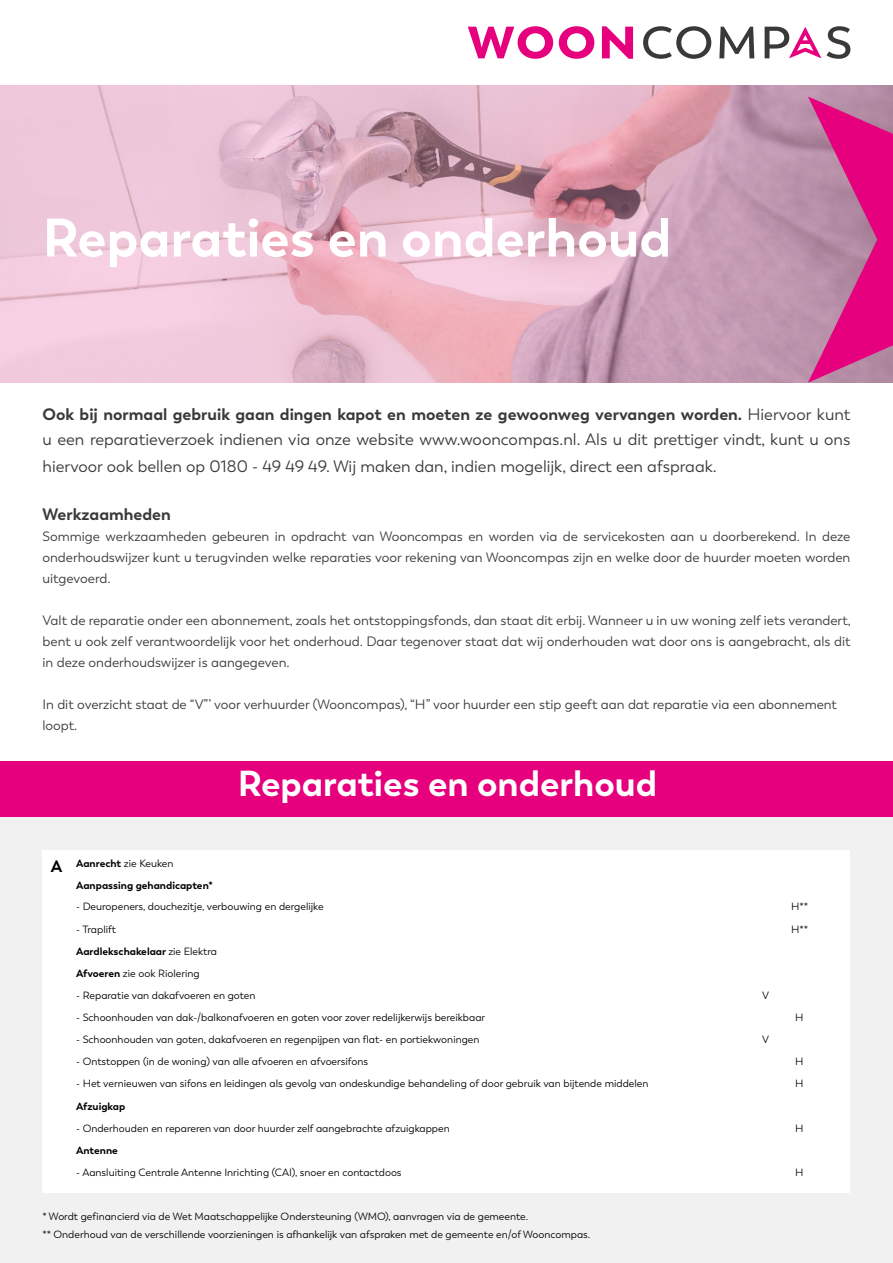
<style>
.page{position:relative;width:893px;height:1263px;background:#fff}
.page>*{position:absolute;margin:0;border:0;box-sizing:border-box;transform-origin:0 0}
.t1{font:700 54px "Trenda";color:#fff}
.t2{font:700 36px "Trenda";color:#fff}
.t3{font:16.5px/25.5px "Trenda";color:#393938}
.t4{font:700 16.5px "Trenda";color:#393938}
.t5{font:13.5px/21px "Trenda";color:#393938;text-align:justify}
.t6{font:10.5px/18px "Trenda";color:#000}
.t7{font:700 10.5px/22px "Trenda";color:#000}
.s1{font-weight:700}
.s2{font-size:16.5px}
.s3{font-weight:400}
</style>
<div class="page">
<svg style="left:468px;top:26px;width:165px;height:33px"></svg>
<svg style="left:643px;top:26px;width:207px;height:33px"></svg>
<img style="left:0;top:85px;width:893px;height:298px">
<svg style="left:808px;top:96px;width:85px;height:287px;background:#ca4b92"></svg>
<div style="left:0;top:770px;width:893px;height:493px;background:#f1f1f1"></div>
<div style="left:0;top:761px;width:893px;height:55px;background:#e6007d"></div>
<div style="left:43px;top:850px;width:807px;height:343px;background:#fff"></div>
<h1 class="t1" style="left:43px;top:204px;width:630px">Reparaties en onderhoud</h1>
<h3 class="t3" style="left:43px;top:402px;width:809px"><span class="s1">Ook bij normaal gebruik gaan dingen kapot en moeten ze gewoonweg vervangen worden.</span> Hiervoor kunt u een reparatieverzoek indienen via onze website www.wooncompas.nl. Als u dit prettiger vindt, kunt u ons</h3>
<h3 class="t3" style="left:43px;top:454px;width:676px">hiervoor ook bellen op 0180 - 49 49 49. Wij maken dan, indien mogelijk, direct een afspraak.</h3>
<h3 class="t4" style="left:43px;top:504px;width:130px">Werkzaamheden</h3>
<p class="t5" style="left:43px;top:526px;width:809px">Sommige werkzaamheden gebeuren in opdracht van Wooncompas en worden via de servicekosten aan u doorberekend. In deze onderhoudswijzer kunt u terugvinden welke reparaties voor rekening van Wooncompas zijn en welke door de huurder moeten worden uitgevoerd.</p>
<p class="t5" style="left:43px;top:610px;width:810px">Valt de reparatie onder een abonnement, zoals het ontstoppingsfonds, dan staat dit erbij. Wanneer u in uw woning zelf iets verandert, bent u ook zelf verantwoordelijk voor het onderhoud. Daar tegenover staat dat wij onderhouden wat door ons is aangebracht, als dit in deze onderhoudswijzer is aangegeven.</p>
<p class="t5" style="left:43px;top:694px;width:796px">In dit overzicht staat de “V”’ voor verhuurder (Wooncompas), “H” voor huurder een stip geeft aan dat reparatie via een abonnement loopt.</p>
<h2 class="t2" style="left:238px;top:761px;width:421px">Reparaties en onderhoud</h2>
<p class="t7" style="left:76px;top:852px;width:138px;text-indent:-25px"><span class="s2">A</span> Aanrecht <span class="s3">zie Keuken<br></span>Aanpassing gehandicapten*</p>
<p class="t6" style="left:76px;top:898px;width:249px">- Deuropeners, douchezitje, verbouwing en dergelijke</p>
<p class="t6" style="left:791px;top:898px;width:19px">H**</p>
<p class="t6" style="left:76px;top:920px;width:41px">- Traplift</p>
<p class="t6" style="left:791px;top:920px;width:19px">H**</p>
<p class="t7" style="left:76px;top:940px;width:142px">Aardlekschakelaar <span class="s3">zie Elektra<br></span>Afvoeren <span class="s3">zie ook Riolering</span></p>
<p class="t6" style="left:76px;top:986px;width:181px">- Reparatie van dakafvoeren en goten</p>
<p class="t6" style="left:762px;top:986px;width:8px">V</p>
<p class="t6" style="left:76px;top:1008px;width:411px">- Schoonhouden van dak-/balkonafvoeren en goten voor zover redelijkerwijs bereikbaar</p>
<p class="t6" style="left:795px;top:1008px;width:10px">H</p>
<p class="t6" style="left:76px;top:1030px;width:405px">- Schoonhouden van goten, dakafvoeren en regenpijpen van flat- en portiekwoningen</p>
<p class="t6" style="left:762px;top:1030px;width:8px">V</p>
<p class="t6" style="left:76px;top:1053px;width:293px">- Ontstoppen (in de woning) van alle afvoeren en afvoersifons</p>
<p class="t6" style="left:795px;top:1053px;width:10px">H</p>
<p class="t6" style="left:76px;top:1075px;width:574px">- Het vernieuwen van sifons en leidingen als gevolg van ondeskundige behandeling of door gebruik van bijtende middelen</p>
<p class="t6" style="left:795px;top:1075px;width:10px">H</p>
<p class="t7" style="left:76px;top:1095px;width:51px">Afzuigkap</p>
<p class="t6" style="left:76px;top:1119px;width:375px">- Onderhouden en repareren van door huurder zelf aangebrachte afzuigkappen</p>
<p class="t6" style="left:795px;top:1119px;width:10px">H</p>
<p class="t7" style="left:76px;top:1139px;width:43px">Antenne</p>
<p class="t6" style="left:76px;top:1163px;width:327px">- Aansluiting Centrale Antenne Inrichting (CAI), snoer en contactdoos</p>
<p class="t6" style="left:795px;top:1163px;width:10px">H</p>
<p class="t6" style="left:43px;top:1208px;width:549px">* Wordt gefinancierd via de Wet Maatschappelijke Ondersteuning (WMO), aanvragen via de gemeente.<br>** Onderhoud van de verschillende voorzieningen is afhankelijk van afspraken met de gemeente en/of Wooncompas.</p>
</div>
